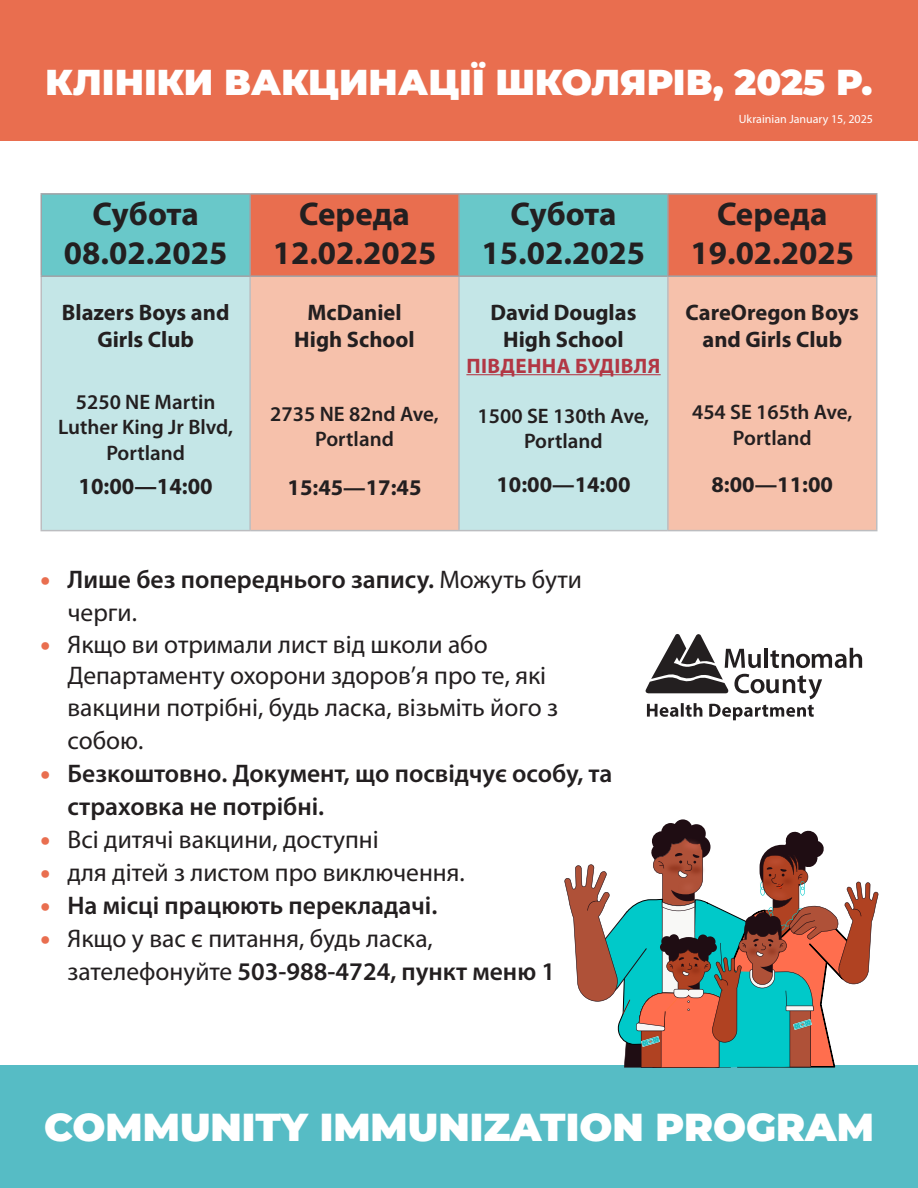
<style>
.page{position:relative;width:918px;height:1188px;background:#fff}
.page>*{position:absolute;margin:0;border:0;box-sizing:border-box;transform-origin:0 0}
.t1{font:900 39px "Montserrat";color:#fff}
.t2{font:900 36px "Montserrat";color:#fff}
.t3{font:700 33px/39.6px "Myriad Pro";color:#231f20;text-align:center}
.t4{font:25.5px/32px "Myriad Pro";color:#231f20}
.t5{font:600 25.5px/33px "Myriad Pro";color:#231f20}
.t6{font:700 23.1px "Myriad Pro";color:#231f20}
.t7{font:700 22.5px/27px "Myriad Pro";color:#231f20;text-align:center}
.t8{font:600 21px/25.2px "Myriad Pro";color:#231f20;text-align:center}
.t9{font:700 21px "Myriad Pro";letter-spacing:.02em;color:#b23744}
.t10{font:12px "Myriad Pro";color:#fff}
.s1{font-weight:900;font-size:27px;color:#e96e4f}
.s2{font-weight:400}
.s3{font-weight:600}
</style>
<div class="page">
<div style="left:0;top:0;width:918px;height:140px;background:#e96e4f"></div>
<div style="left:42px;top:195px;width:207px;height:80px;background:#69c8c9"></div>
<svg style="left:251px;top:195px;width:625px;height:80px;background:#be8c77"></svg>
<div style="left:42px;top:277px;width:207px;height:253px;background:#c4e6e7"></div>
<svg style="left:251px;top:277px;width:625px;height:253px;background:#e5cdbe"></svg>
<hr style="left:40px;top:277px;width:2px;height:253px;background:#bcbdc0">
<hr style="left:249px;top:277px;width:2px;height:253px;background:#bcbdc0">
<hr style="left:458px;top:277px;width:2px;height:253px;background:#bcbdc0">
<hr style="left:667px;top:277px;width:2px;height:253px;background:#bcbdc0">
<hr style="left:876px;top:277px;width:2px;height:253px;background:#bcbdc0">
<hr style="left:40px;top:530px;width:210px;height:1px;background:#bcbdc0">
<hr style="left:250px;top:530px;width:209px;height:1px;background:#bcbdc0">
<hr style="left:459px;top:530px;width:209px;height:1px;background:#bcbdc0">
<hr style="left:668px;top:530px;width:210px;height:1px;background:#bcbdc0">
<hr style="left:40px;top:193px;width:210px;height:2px;background:#a0a1a5">
<hr style="left:40px;top:195px;width:2px;height:80px;background:#a0a1a5">
<hr style="left:250px;top:193px;width:209px;height:2px;background:#a0a1a5">
<hr style="left:249px;top:195px;width:2px;height:80px;background:#a0a1a5">
<hr style="left:459px;top:193px;width:209px;height:2px;background:#a0a1a5">
<hr style="left:458px;top:195px;width:2px;height:80px;background:#a0a1a5">
<hr style="left:668px;top:193px;width:210px;height:2px;background:#a0a1a5">
<hr style="left:667px;top:195px;width:2px;height:80px;background:#a0a1a5">
<hr style="left:876px;top:195px;width:2px;height:80px;background:#a0a1a5">
<hr style="left:40px;top:275px;width:210px;height:2px;background:#a0a1a5">
<hr style="left:250px;top:275px;width:209px;height:2px;background:#a0a1a5">
<hr style="left:459px;top:275px;width:209px;height:2px;background:#a0a1a5">
<hr style="left:668px;top:275px;width:210px;height:2px;background:#a0a1a5">
<hr style="left:466px;top:374px;width:195px;height:1px;background:#b23744">
<div style="left:0;top:1066px;width:918px;height:122px;background:#56bcc5"></div>
<svg style="left:646px;top:634px;width:216px;height:86px"></svg>
<svg style="left:564px;top:819px;width:315px;height:248px"></svg>
<img style="left:642px;top:1037px;width:18px;height:10px">
<img style="left:793px;top:1019px;width:19px;height:11px">
<p class="t2" style="left:45px;top:55px;width:829px">КЛІНІКИ ВАКЦИНАЦІЇ ШКОЛЯРІВ, 2025 Р.</p>
<p class="t10" style="left:739px;top:112px;width:136px">Ukrainian January 15, 2025</p>
<p class="t3" style="left:64px;top:193px;width:165px">Субота<br>08.02.2025</p>
<p class="t3" style="left:299px;top:193px;width:112px">Середа</p>
<p class="t3" style="left:273px;top:232px;width:165px">12.02.2025</p>
<p class="t7" style="left:62px;top:299px;width:169px">Blazers Boys and</p>
<p class="t7" style="left:97px;top:326px;width:98px">Girls Club</p>
<p class="t8" style="left:58px;top:389px;width:177px">5250 NE Martin<br>Luther King Jr Blvd,<br>Portland</p>
<p class="t6" style="left:79px;top:471px;width:136px">10:00—14:00</p>
<p class="t7" style="left:307px;top:299px;width:96px">McDaniel</p>
<p class="t7" style="left:294px;top:326px;width:122px">High School</p>
<p class="t8" style="left:270px;top:401px;width:170px">2735 NE 82nd Ave,<br>Portland</p>
<p class="t7" style="left:288px;top:473px;width:136px">15:45—17:45</p>
<p class="t3" style="left:510px;top:193px;width:108px">Субота</p>
<p class="t3" style="left:482px;top:232px;width:165px">15.02.2025</p>
<p class="t7" style="left:490px;top:299px;width:148px">David Douglas<br>High School</p>
<p class="t9" style="left:466px;top:352px;width:196px">ПІВДЕННА БУДІВЛЯ</p>
<p class="t8" style="left:478px;top:403px;width:173px">1500 SE 130th Ave,<br>Portland</p>
<p class="t7" style="left:496px;top:471px;width:136px">10:00—14:00</p>
<p class="t3" style="left:717px;top:193px;width:112px">Середа</p>
<p class="t3" style="left:690px;top:232px;width:165px">19.02.2025</p>
<p class="t7" style="left:686px;top:299px;width:175px">CareOregon Boys and Girls Club</p>
<p class="t8" style="left:692px;top:399px;width:162px">454 SE 165th Ave,<br>Portland</p>
<p class="t7" style="left:712px;top:470px;width:123px">8:00—11:00</p>
<p class="t5" style="left:68px;top:562px;width:516px;text-indent:-27px"><span class="s1">•</span> Лише без попереднього запису. <span class="s2">Можуть бути черги.</span></p>
<p class="t4" style="left:68px;top:628px;width:492px;text-indent:-27px"><span class="s1">•</span> Якщо ви отримали лист від школи або<br>Департаменту охорони здоров’я про те, які вакцини потрібні, будь ласка, візьміть його з собою.</p>
<p class="t5" style="left:68px;top:756px;width:546px;text-indent:-27px"><span class="s1">•</span> Безкоштовно. Документ, що посвідчує особу, та страховка не потрібні.</p>
<p class="t4" style="left:40px;top:823px;width:340px"><span class="s1">•</span> Всі дитячі вакцини, доступні</p>
<p class="t4" style="left:40px;top:856px;width:426px"><span class="s1">•</span> для дітей з листом про виключення.</p>
<p class="t5" style="left:40px;top:888px;width:398px"><span class="s1">•</span> На місці працюють перекладачі.</p>
<p class="t4" style="left:68px;top:921px;width:489px;line-height:33px;text-indent:-27px"><span class="s1">•</span> Якщо у вас є питання, будь ласка, зателефонуйте <span class="s3">503-988-4724, пункт меню 1</span></p>
<p class="t1" style="left:44px;top:1098px;width:831px">COMMUNITY IMMUNIZATION PROGRAM</p>
</div>
